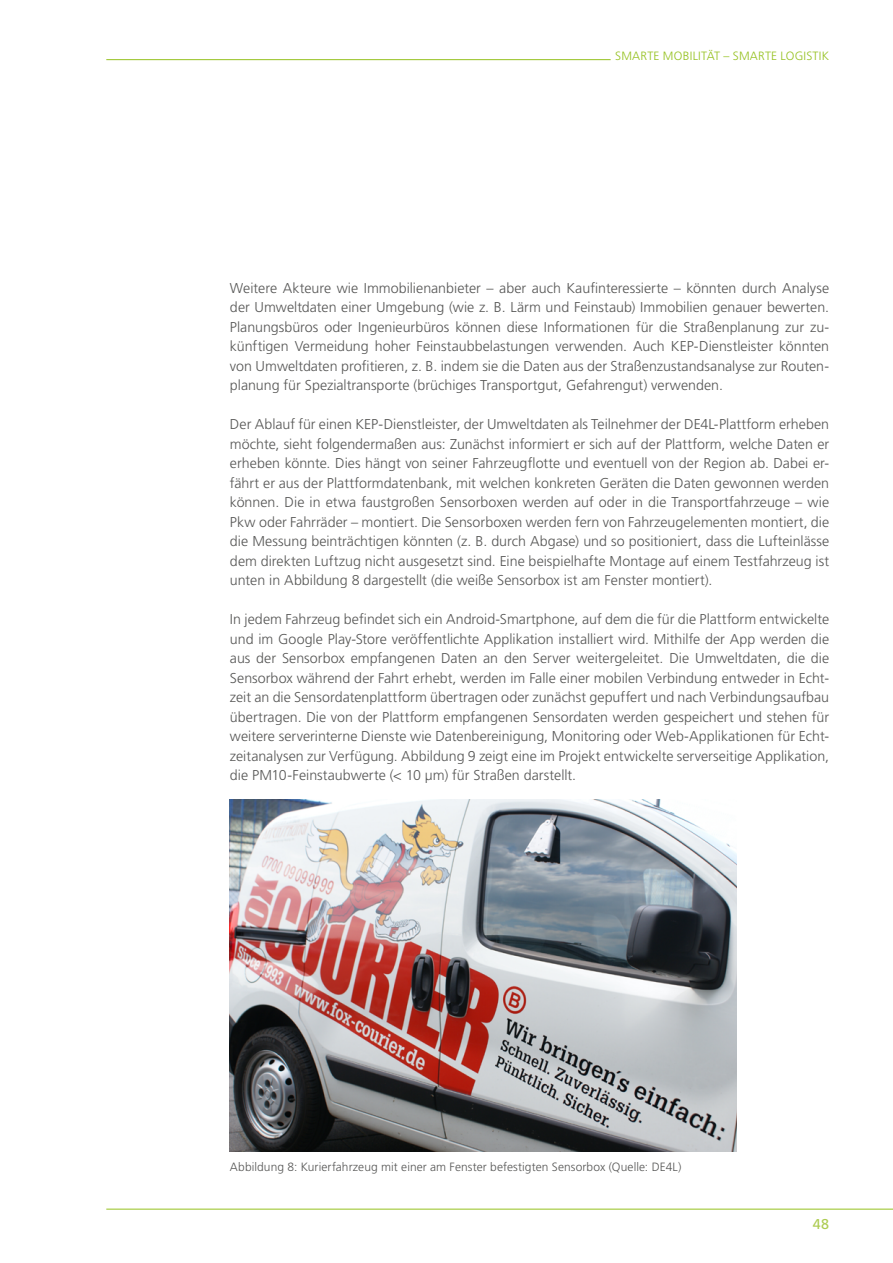
<style>
.page{position:relative;width:893px;height:1263px;background:#fff}
.page>*{position:absolute;margin:0;border:0;box-sizing:border-box;transform-origin:0 0}
.t1{font:300 14.25px/19.5px "Frutiger LT Std";color:#575756;text-align:justify}
.t2{font:14.25px "Frutiger LT Std";color:#aecc53}
.BU{font:300 12px "Frutiger LT Std";letter-spacing:.005em;color:#575756}
.t3{font:300 12px "Frutiger LT Std";letter-spacing:.02em;color:#95c11f}
</style>
<div class="page">
<hr style="left:106px;top:1209px;width:787px;height:1px;background:#95c11f">
<hr style="left:106px;top:59px;width:505px;height:1px;background:#95c11f">
<img style="left:230px;top:800px;width:506px;height:351px">
<p class="t3" style="left:615px;top:49px;width:215px">SMARTE MOBILITÄT – SMARTE LOGISTIK</p>
<p class="t1" style="left:230px;top:278px;width:601px">Weitere Akteure wie Immobilienanbieter – aber auch Kaufinteressierte – könnten durch Analyse der Umweltdaten einer Umgebung (wie z. B. Lärm und Feinstaub) Immobilien genauer bewerten.<br>Planungsbüros oder Ingenieurbüros können diese Informationen für die Straßenplanung zur zu&shy;künftigen Vermeidung hoher Feinstaubbelastungen verwenden. Auch KEP-Dienstleister könnten von Umweltdaten profitieren, z. B. indem sie die Daten aus der Straßenzustandsanalyse zur Routen&shy;planung für Spezialtransporte (brüchiges Transportgut, Gefahrengut) verwenden.</p>
<p class="t1" style="left:230px;top:415px;width:601px">Der Ablauf für einen KEP-Dienstleister, der Umweltdaten als Teilnehmer der DE4L-Plattform erheben möchte, sieht folgendermaßen aus: Zunächst informiert er sich auf der Plattform, welche Daten er erheben könnte. Dies hängt von seiner Fahrzeugflotte und eventuell von der Region ab. Dabei er&shy;fährt er aus der Plattformdatenbank, mit welchen konkreten Geräten die Daten gewonnen werden können. Die in etwa faustgroßen Sensorboxen werden auf oder in die Transportfahrzeuge – wie Pkw oder Fahrräder – montiert. Die Sensorboxen werden fern von Fahrzeugelementen montiert, die die Messung beinträchtigen könnten (z. B. durch Abgase) und so positioniert, dass die Lufteinlässe dem direkten Luftzug nicht ausgesetzt sind. Eine beispielhafte Montage auf einem Testfahrzeug ist unten in Abbildung 8 dargestellt (die weiße Sensorbox ist am Fenster montiert).</p>
<p class="t1" style="left:230px;top:610px;width:601px">In jedem Fahrzeug befindet sich ein Android-Smartphone, auf dem die für die Plattform entwickelte und im Google Play-Store veröffentlichte Applikation installiert wird. Mithilfe der App werden die aus der Sensorbox empfangenen Daten an den Server weitergeleitet. Die Umweltdaten, die die Sensorbox während der Fahrt erhebt, werden im Falle einer mobilen Verbindung entweder in Echt&shy;zeit an die Sensordatenplattform übertragen oder zunächst gepuffert und nach Verbindungsaufbau übertragen. Die von der Plattform empfangenen Sensordaten werden gespeichert und stehen für weitere serverinterne Dienste wie Datenbereinigung, Monitoring oder Web-Applikationen für Echt&shy;zeitanalysen zur Verfügung. Abbildung 9 zeigt eine im Projekt entwickelte serverseitige Applikation, die PM10-Feinstaubwerte (&lt; 10 µm) für Straßen darstellt.</p>
<p class="BU" style="left:230px;top:1159px;width:453px">Abbildung 8: Kurierfahrzeug mit einer am Fenster befestigten Sensorbox (Quelle: DE4L)</p>
<p class="t2" style="left:813px;top:1216px;width:18px">48</p>
</div>
